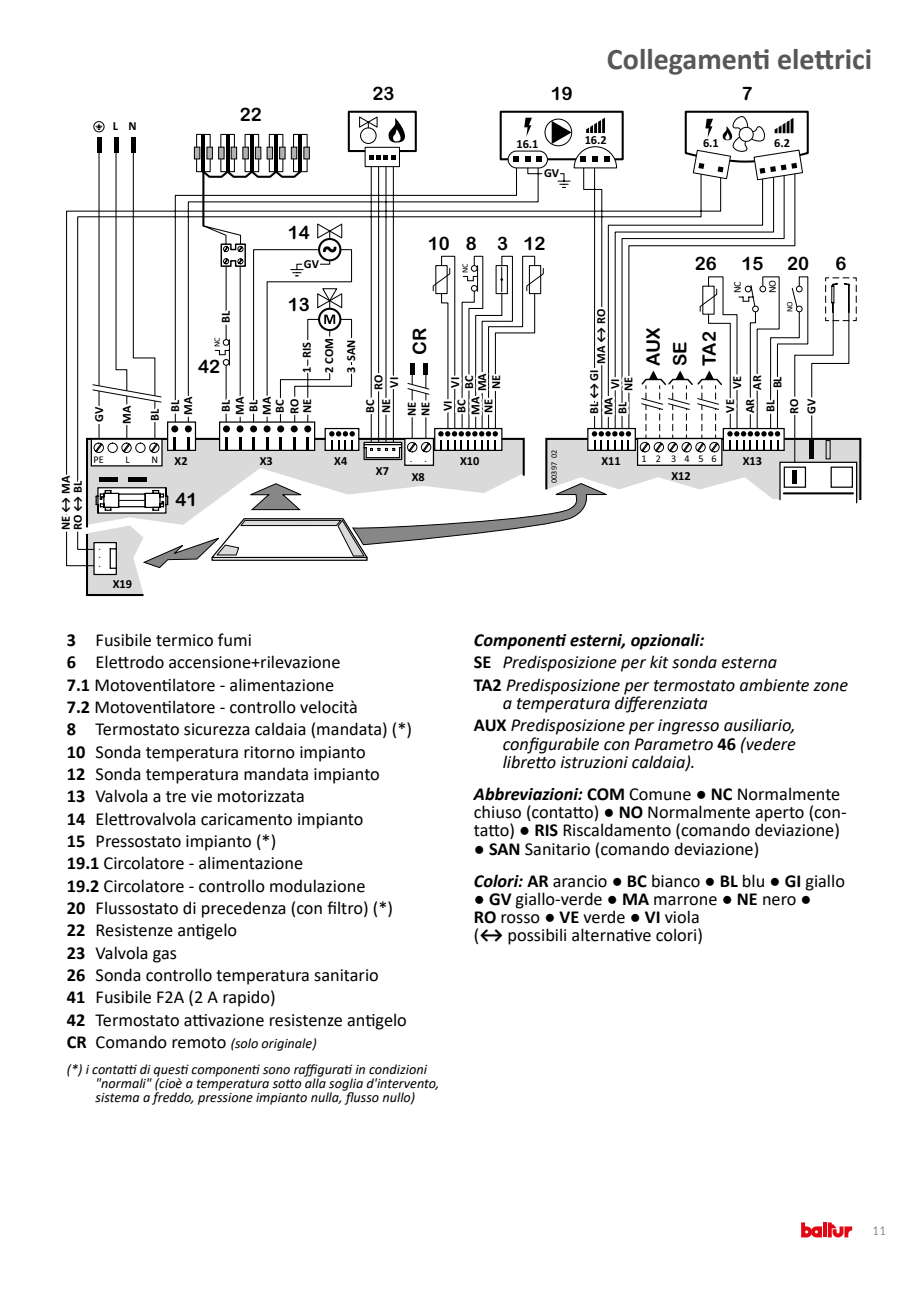
<style>
.page{position:relative;width:919px;height:1289px;background:#fff}
.page>*{position:absolute;margin:0;border:0;box-sizing:border-box;transform-origin:0 0}
.t1{font:700 30px "Calibri";color:#575756}
.t2{font:18.45px/26.7px "Arial Rounded MT Bold";color:#000}
.t3{font:18.3px/22.4px "Calibri";color:#000}
.t4{font:italic 18.3px/22.4px "Calibri";color:#000}
.t5{font:italic 14.25px/25.8px "Calibri";color:#000}
.t6{font:700 12.3px/13.6px "Calibri";color:#000}
.t7{font:300 12px "Lato";color:#3c3c3b}
.t8{font:10.35px "Calibri";letter-spacing:.775em;color:#000}
.t9{font:8.25px "Calibri";color:#000}
.s1{font-weight:700}
.s2{font-weight:700;font-style:normal;font-size:18.3px}
.s3{font-style:normal;font-size:18.3px}
.s4{font-weight:700;font-style:normal}
.s5{font-weight:700;font-style:italic}
</style>
<div class="page">
<svg style="left:801px;top:1222px;width:20px;height:15px"></svg>
<svg style="left:823px;top:1222px;width:3px;height:15px"></svg>
<svg style="left:827px;top:1222px;width:25px;height:15px"></svg>
<svg style="left:66px;top:210px;width:19px;height:356px"></svg>
<svg style="left:85px;top:110px;width:775px;height:486px"></svg>
<p class="t6" style="left:113px;top:119px;width:25px">L N</p>
<p class="t2" style="left:240px;top:101px;width:23px">22</p>
<p class="t2" style="left:372px;top:80px;width:23px">23</p>
<p class="t2" style="left:550px;top:80px;width:23px">19</p>
<h1 class="t1" style="left:607px;top:38px;width:267px">Collegamenti elettrici</h1>
<p class="t2" style="left:741px;top:80px;width:12px">7</p>
<p class="t6" style="left:516px;top:137px;width:24px">16.1</p>
<p class="t6" style="left:584px;top:133px;width:24px">16.2</p>
<p class="t6" style="left:703px;top:136px;width:17px">6.1</p>
<p class="t6" style="left:774px;top:136px;width:17px">6.2</p>
<p class="t6" style="left:544px;top:166px;width:17px">GV</p>
<p class="t6" style="left:59px;top:530px;width:56px;line-height:12px;rotate:-90deg">NE ↔ MA<br>RO ↔ BL</p>
<p class="t6" style="left:92px;top:422px;width:17px;rotate:-90deg">GV</p>
<p class="t6" style="left:120px;top:423px;width:20px;rotate:-90deg">MA</p>
<p class="t6" style="left:148px;top:420px;width:14px;rotate:-90deg">BL</p>
<p class="t2" style="left:288px;top:218px;width:23px">14</p>
<p class="t6" style="left:304px;top:257px;width:17px">GV</p>
<p class="t2" style="left:427px;top:229px;width:23px">10</p>
<p class="t2" style="left:465px;top:229px;width:12px">8</p>
<p class="t9" style="left:460px;top:273px;width:11px;rotate:-90deg">NC</p>
<p class="t2" style="left:497px;top:229px;width:50px">3 12</p>
<p class="t2" style="left:288px;top:291px;width:23px">13</p>
<p class="t6" style="left:594px;top:364px;width:57px;rotate:-90deg">MA ↔ RO</p>
<p class="t6" style="left:219px;top:323px;width:14px;rotate:-90deg">BL</p>
<p class="t2" style="left:406px;top:355px;width:28px;rotate:-90deg">CR</p>
<p class="t9" style="left:212px;top:347px;width:11px;rotate:-90deg">NC</p>
<p class="t6" style="left:322px;top:372px;width:36px;rotate:-90deg">2 COM</p>
<p class="t6" style="left:344px;top:372px;width:35px;rotate:-90deg">3 SAN</p>
<p class="t6" style="left:300px;top:372px;width:32px;rotate:-90deg">1 RIS</p>
<p class="t2" style="left:198px;top:352px;width:23px">42</p>
<p class="t6" style="left:587px;top:414px;width:47px;rotate:-90deg">BL ↔ GI</p>
<p class="t6" style="left:475px;top:391px;width:20px;rotate:-90deg">MA</p>
<p class="t6" style="left:481px;top:413px;width:16px;rotate:-90deg">NE</p>
<p class="t6" style="left:371px;top:390px;width:17px;rotate:-90deg">RO</p>
<p class="t6" style="left:621px;top:391px;width:16px;rotate:-90deg">NE</p>
<p class="t6" style="left:379px;top:413px;width:16px;rotate:-90deg">NE</p>
<p class="t6" style="left:489px;top:389px;width:16px;rotate:-90deg">NE</p>
<p class="t6" style="left:462px;top:389px;width:15px;rotate:-90deg">BC</p>
<p class="t6" style="left:387px;top:387px;width:12px;rotate:-90deg">VI</p>
<p class="t6" style="left:448px;top:387px;width:12px;rotate:-90deg">VI</p>
<p class="t6" style="left:608px;top:389px;width:12px;rotate:-90deg">VI</p>
<p class="t6" style="left:615px;top:414px;width:14px;rotate:-90deg">BL</p>
<p class="t6" style="left:168px;top:415px;width:20px;line-height:13px;rotate:-90deg">BL<br>MA</p>
<p class="t6" style="left:219px;top:415px;width:20px;rotate:-90deg">BL<br>MA<br>BL<br>MA</p>
<p class="t6" style="left:288px;top:413px;width:17px;line-height:12.8px;rotate:-90deg">RO<br>NE</p>
<p class="t6" style="left:468px;top:415px;width:20px;rotate:-90deg">MA</p>
<p class="t6" style="left:273px;top:413px;width:15px;rotate:-90deg">BC</p>
<p class="t6" style="left:363px;top:413px;width:15px;rotate:-90deg">BC</p>
<p class="t6" style="left:601px;top:415px;width:20px;rotate:-90deg">MA</p>
<p class="t6" style="left:454px;top:413px;width:15px;rotate:-90deg">BC</p>
<p class="t6" style="left:440px;top:411px;width:12px;rotate:-90deg">VI</p>
<p class="t6" style="left:404px;top:416px;width:16px;rotate:-90deg">NE<br>NE</p>
<p class="t2" style="left:694px;top:250px;width:23px">26</p>
<p class="t2" style="left:639px;top:366px;width:39px;rotate:-90deg">AUX<br>SE</p>
<p class="t2" style="left:695px;top:366px;width:36px;rotate:-90deg">TA2</p>
<p class="t2" style="left:741px;top:250px;width:23px">15</p>
<p class="t2" style="left:787px;top:250px;width:23px">20</p>
<p class="t8" style="left:730px;top:293px;width:14px;rotate:-90deg">NC</p>
<p class="t8" style="left:766px;top:293px;width:15px;rotate:-90deg">NO</p>
<p class="t9" style="left:784px;top:312px;width:12px;rotate:-90deg">NO</p>
<p class="t6" style="left:729px;top:389px;width:15px;rotate:-90deg">VE</p>
<p class="t6" style="left:750px;top:389px;width:16px;rotate:-90deg">AR</p>
<p class="t6" style="left:770px;top:388px;width:14px;rotate:-90deg">BL</p>
<p class="t6" style="left:723px;top:412px;width:15px;rotate:-90deg">VE</p>
<p class="t6" style="left:743px;top:413px;width:16px;rotate:-90deg">AR</p>
<p class="t6" style="left:758px;top:413px;width:17px;line-height:23.9px;rotate:-90deg">BL<br>RO</p>
<p class="t6" style="left:804px;top:413px;width:17px;rotate:-90deg">GV</p>
<p class="t9" style="left:548px;top:483px;width:34px;rotate:-90deg">00397 02</p>
<p class="t8" style="left:93px;top:452px;width:12px">PE</p>
<p class="t8" style="left:125px;top:452px;width:6px">L</p>
<p class="t8" style="left:151px;top:452px;width:8px">N</p>
<p class="t8" style="left:410px;top:452px;width:19px">. .</p>
<p class="t8" style="left:641px;top:452px;width:77px">12 3456</p>
<p class="t6" style="left:175px;top:454px;width:15px">X2</p>
<p class="t6" style="left:260px;top:454px;width:15px">X3</p>
<p class="t6" style="left:334px;top:454px;width:15px">X4</p>
<p class="t6" style="left:601px;top:454px;width:21px">X11</p>
<p class="t6" style="left:742px;top:454px;width:21px">X13</p>
<p class="t6" style="left:671px;top:469px;width:21px">X12</p>
<p class="t6" style="left:460px;top:454px;width:21px">X10</p>
<p class="t6" style="left:376px;top:463px;width:15px">X7</p>
<p class="t6" style="left:411px;top:470px;width:15px">X8</p>
<p class="t8" style="left:109px;top:548px;width:20px;rotate:90deg">...</p>
<p class="t6" style="left:113px;top:577px;width:21px">X19</p>
<p class="t2" style="left:175px;top:486px;width:23px">41</p>
<p class="t2" style="left:835px;top:250px;width:12px">6</p>
<p class="t3" style="left:67px;top:628px;width:347px"><span class="s1">3</span> Fusibile termico fumi<br><span class="s1">6</span> Elettrodo accensione+rilevazione<br><span class="s1">7.1</span> Motoventilatore - alimentazione<br><span class="s1">7.2</span> Motoventilatore - controllo velocità<br><span class="s1">8</span> Termostato sicurezza caldaia (mandata) (*)<br><span class="s1">10</span> Sonda temperatura ritorno impianto<br><span class="s1">12</span> Sonda temperatura mandata impianto<br><span class="s1">13</span> Valvola a tre vie motorizzata<br><span class="s1">14</span> Elettrovalvola caricamento impianto<br><span class="s1">15</span> Pressostato impianto (*)<br><span class="s1">19.1</span> Circolatore - alimentazione<br><span class="s1">19.2</span> Circolatore - controllo modulazione<br><span class="s1">20</span> Flussostato di precedenza (con filtro) (*)<br><span class="s1">22</span> Resistenze antigelo<br><span class="s1">23</span> Valvola gas<br><span class="s1">26</span> Sonda controllo temperatura sanitario<br><span class="s1">41</span> Fusibile F2A (2 A rapido)<br><span class="s1">42</span> Termostato attivazione resistenze antigelo</p>
<p class="t5" style="left:67px;top:1029px;width:361px"><span class="s2">CR</span> <span class="s3">Comando remoto</span> (solo originale)<br>(*) i contatti di questi componenti sono raffigurati in condizioni</p>
<p class="t5" style="left:96px;top:1075px;width:345px;line-height:14.2px">"normali" (cioè a temperatura sotto alla soglia d'intervento, sistema a freddo, pressione impianto nulla, flusso nullo)</p>
<p class="t4" style="left:474px;top:628px;width:376px"><span class="s1">Componenti esterni, opzionali:<br></span><span class="s4">SE</span> Predisposizione per kit sonda esterna<br><span class="s4">TA2</span> Predisposizione per termostato ambiente zone</p>
<p class="t4" style="left:474px;top:691px;width:323px;text-indent:29px">a temperatura differenziata<br><span class="s4">AUX</span> Predisposizione per ingresso ausiliario,</p>
<p class="t4" style="left:502px;top:733px;width:294px;line-height:18.3px">configurabile con Parametro <span class="s4">46</span> (vedere libretto istruzioni caldaia).</p>
<p class="t3" style="left:474px;top:784px;width:374px;line-height:18.3px"><span class="s5">Abbreviazioni:</span> <span class="s1">COM</span> Comune <span class="s1">● NC</span> Normalmente chiuso (contatto) <span class="s1">● NO</span> Normalmente aperto (con&shy;tatto) <span class="s1">● RIS</span> Riscaldamento (comando deviazione)</p>
<p class="t3" style="left:474px;top:832px;width:372px;line-height:31.8px"><span class="s1">● SAN</span> Sanitario (comando deviazione)<br><span class="s5">Colori:</span> <span class="s1">AR</span> arancio <span class="s1">● BC</span> bianco <span class="s1">● BL</span> blu <span class="s1">● GI</span> giallo</p>
<p class="t3" style="left:474px;top:889px;width:339px;line-height:18.3px"><span class="s1">● GV</span> giallo-verde <span class="s1">● MA</span> marrone <span class="s1">● NE</span> nero <span class="s1">●<br>RO</span> rosso <span class="s1">● VE</span> verde <span class="s1">● VI</span> viola<br>(<span class="s1">↔</span> possibili alternative colori)</p>
<p class="t7" style="left:872px;top:1223px;width:15px">11</p>
</div>
